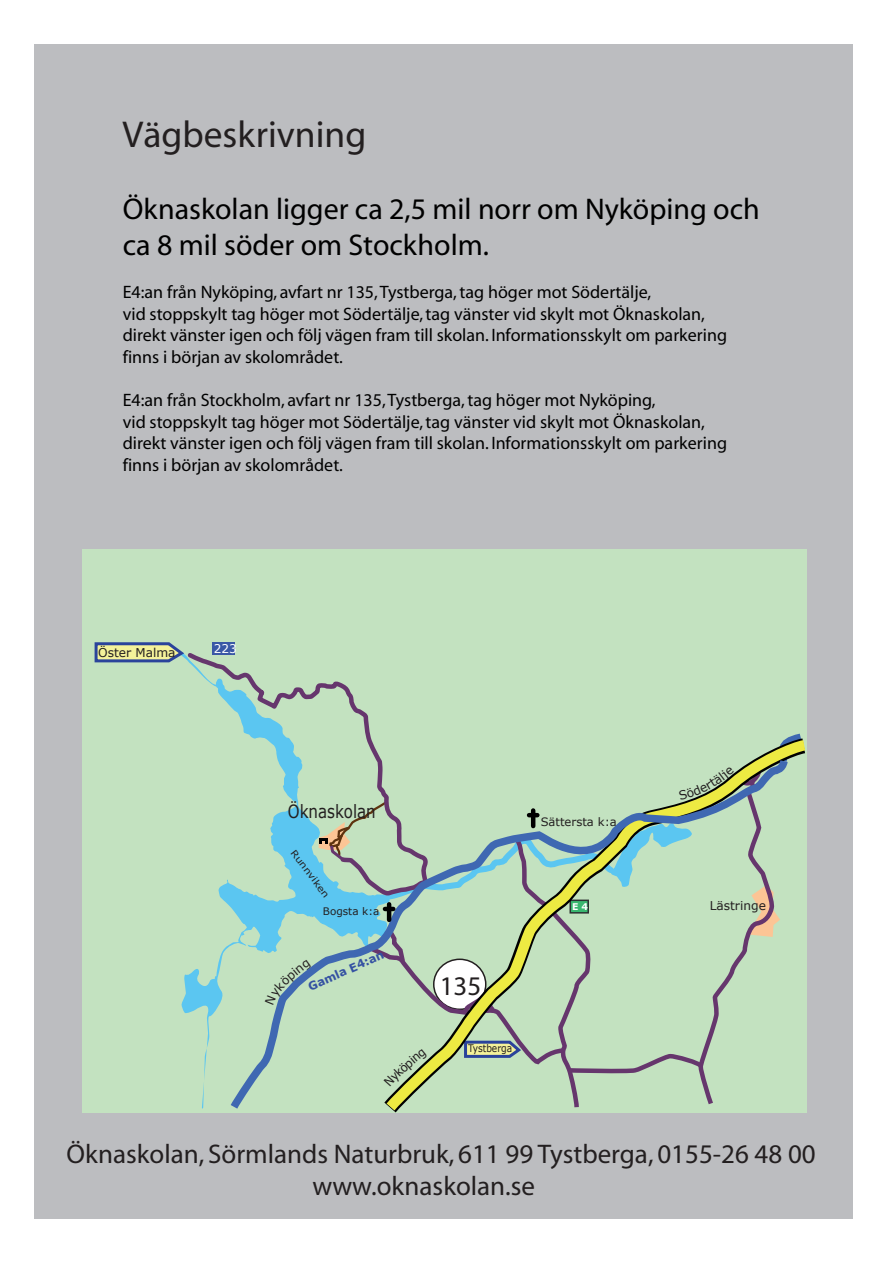
<style>
.page{position:relative;width:893px;height:1263px;background:#fff}
.page>*{position:absolute;margin:0;border:0;box-sizing:border-box;transform-origin:0 0}
.t1{font:37.5px "Myriad";color:#231f20}
.t2{font:30px/36px "Myriad";color:#000}
.t3{font:27px/32.5px "Myriad";color:#231f20}
.t4{font:18.3px "Verdana";color:#231f20;scale:.83 1}
.t5{font:18px/21.6px "Myriad";color:#000}
.t6{font:12.15px "Verdana";color:#231f20}
.t7{font:12px "Verdana";color:#fff}
.t8{font:11.55px "Verdana";color:#231f20}
.t9{font:700 11.55px "Verdana";color:#3451a2}
.t10{font:10.5px "Verdana";color:#231f20;scale:.87 1}
.t11{font:10.35px "Verdana";color:#231f20}
.t12{font:700 9.3px "Verdana";color:#fff}
.t13{font:9.15px "Verdana";color:#231f20;scale:1.18 1}
</style>
<div class="page">
<div style="left:34px;top:44px;width:819px;height:1174px;background:#bcbdc0"></div>
<div style="left:82px;top:550px;width:725px;height:563px;background:#c3e2c0"></div>
<svg style="left:181px;top:888px;width:43px;height:221px"></svg>
<svg style="left:186px;top:653px;width:184px;height:235px"></svg>
<svg style="left:94px;top:642px;width:92px;height:21px;background:#afbaa0"></svg>
<div style="left:212px;top:643px;width:23px;height:12px;background:#3a58a6"></div>
<svg style="left:224px;top:752px;width:172px;height:361px"></svg>
<svg style="left:265px;top:960px;width:47px;height:45px"></svg>
<svg style="left:319px;top:728px;width:486px;height:384px"></svg>
<h1 class="t1" style="left:122px;top:116px;width:245px">Vägbeskrivning</h1>
<h2 class="t2" style="left:123px;top:192px;width:639px">Öknaskolan ligger ca 2,5 mil norr om Nyköping och ca 8 mil söder om Stockholm.</h2>
<p class="t5" style="left:123px;top:282px;width:606px">E4:an från Nyköping, avfart nr 135, Tystberga, tag höger mot Södertälje,<br>vid stoppskylt tag höger mot Södertälje, tag vänster vid skylt mot Öknaskolan, direkt vänster igen och följ vägen fram till skolan. Informationsskylt om parkering finns i början av skolområdet.</p>
<p class="t5" style="left:123px;top:390px;width:606px">E4:an från Stockholm, avfart nr 135, Tystberga, tag höger mot Nyköping,<br>vid stoppskylt tag höger mot Södertälje, tag vänster vid skylt mot Öknaskolan, direkt vänster igen och följ vägen fram till skolan. Informationsskylt om parkering finns i början av skolområdet.</p>
<p class="t6" style="left:98px;top:645px;width:79px">Öster Malma</p>
<p class="t7" style="left:214px;top:641px;width:24px">223</p>
<p class="t4" style="left:288px;top:799px;width:107px">Öknaskolan</p>
<p class="t13" style="left:298px;top:847px;width:50px;rotate:53deg">Runnviken</p>
<p class="t11" style="left:323px;top:904px;width:58px">Bogsta k:a</p>
<p class="t9" style="left:306px;top:980px;width:83px;rotate:-24deg">Gamla E4:an</p>
<p class="t8" style="left:541px;top:814px;width:78px">Sättersta k:a</p>
<h3 class="t3" style="left:440px;top:971px;width:43px">135</h3>
<p class="t10" style="left:468px;top:1042px;width:52px">Tystberga</p>
<p class="t12" style="left:572px;top:900px;width:18px">E 4</p>
<p class="t6" style="left:710px;top:897px;width:58px">Lästringe</p>
<h3 class="t3" style="left:312px;top:1138px;width:505px;text-indent:-246px">Öknaskolan, Sörmlands Naturbruk, 611 99 Tystberga, 0155-26 48 00 www.oknaskolan.se</h3>
</div>
